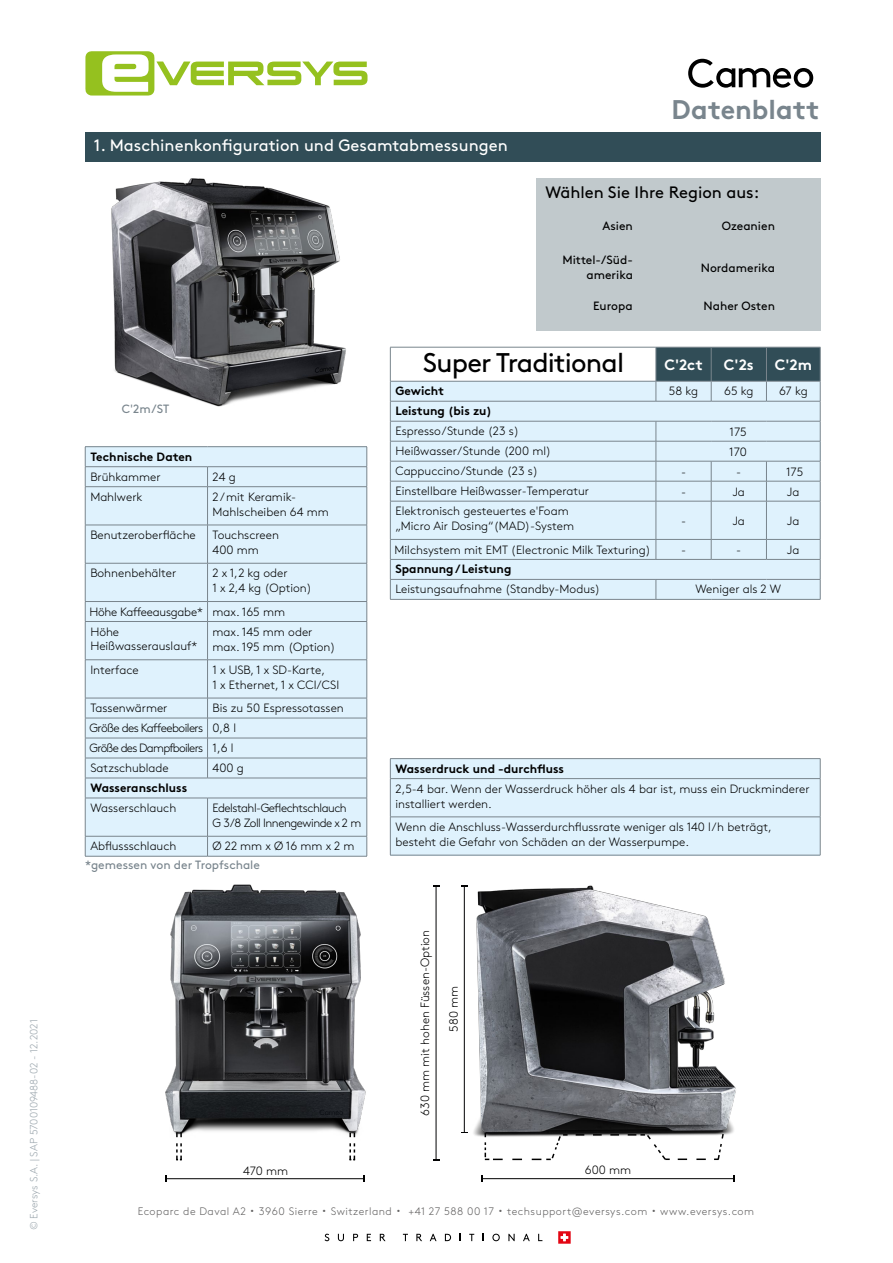
<style>
.page{position:relative;width:893px;height:1263px;background:#fff}
.page>*{position:absolute;margin:0;border:0;box-sizing:border-box;transform-origin:0 0}
.t1{font:27px "Brown Pro";letter-spacing:-.03em;color:#000}
.t2{font:700 27px "Brown Pro";color:#79858d}
.t3{font:16.5px "Brown Pro";color:#fff}
.t4{font:16.5px "Brown Pro";color:#000}
.t5{font:700 15px "Brown Pro";color:#fff}
.t6{font:300 12px/15px "Brown Pro";color:#000}
.t7{font:700 12px "Brown Pro";color:#000}
.t8{font:300 12px/20px "Brown Pro";letter-spacing:-.045em;color:#000}
.t9{font:12px/14.4px "Brown Pro";color:#000;text-align:right}
.t10{font:300 12px/15px "Brown Pro";letter-spacing:-.04em;color:#000}
.t11{font:12px "Brown Pro";color:#79858d}
.t12{font:300 10.8px "Brown Pro";letter-spacing:.045em;color:#646363}
.t13{font:300 10.5px "Brown Pro";letter-spacing:-.005em;color:#9ca7ae}
.s1{font-family:"Koz Go Pr 6 N";font-weight:400}
</style>
<div class="page">
<svg style="left:85px;top:51px;width:282px;height:45px"></svg>
<svg style="left:325px;top:1234px;width:4px;height:7px"></svg>
<svg style="left:338px;top:1234px;width:6px;height:7px"></svg>
<svg style="left:353px;top:1234px;width:5px;height:7px"></svg>
<svg style="left:367px;top:1234px;width:4px;height:7px"></svg>
<svg style="left:380px;top:1234px;width:6px;height:7px"></svg>
<svg style="left:403px;top:1234px;width:5px;height:7px"></svg>
<svg style="left:416px;top:1234px;width:6px;height:7px"></svg>
<svg style="left:430px;top:1234px;width:7px;height:7px"></svg>
<svg style="left:445px;top:1234px;width:6px;height:7px"></svg>
<svg style="left:469px;top:1234px;width:5px;height:7px"></svg>
<svg style="left:492px;top:1234px;width:8px;height:7px"></svg>
<svg style="left:508px;top:1234px;width:7px;height:7px"></svg>
<svg style="left:523px;top:1234px;width:7px;height:7px"></svg>
<svg style="left:538px;top:1234px;width:4px;height:7px"></svg>
<svg style="left:558px;top:1231px;width:13px;height:13px"></svg>
<svg style="left:688px;top:59px;width:125px;height:29px"></svg>
<div style="left:85px;top:132px;width:736px;height:30px;background:#314d57"></div>
<img style="left:111px;top:178px;width:235px;height:229px">
<hr style="left:85px;top:446px;width:123px;height:1px;background:#79858d">
<hr style="left:208px;top:446px;width:159px;height:1px;background:#79858d">
<svg style="left:85px;top:447px;width:283px;height:409px;background:#daedf8"></svg>
<hr style="left:85px;top:856px;width:123px;height:1px;background:#79858d">
<hr style="left:208px;top:856px;width:159px;height:1px;background:#79858d">
<div style="left:536px;top:178px;width:285px;height:153px;background:#c1c9cc"></div>
<svg style="left:390px;top:347px;width:431px;height:252px;background:#d4e5ef"></svg>
<hr style="left:390px;top:599px;width:266px;height:1px;background:#79858d">
<hr style="left:656px;top:599px;width:55px;height:1px;background:#79858d">
<hr style="left:711px;top:599px;width:55px;height:1px;background:#79858d">
<hr style="left:766px;top:599px;width:54px;height:1px;background:#79858d">
<hr style="left:656px;top:347px;width:55px;height:1px;background:#79858d">
<hr style="left:656px;top:347px;width:1px;height:34px;background:#79858d">
<hr style="left:711px;top:347px;width:55px;height:1px;background:#79858d">
<hr style="left:711px;top:347px;width:1px;height:34px;background:#79858d">
<hr style="left:766px;top:347px;width:54px;height:1px;background:#79858d">
<hr style="left:766px;top:347px;width:1px;height:34px;background:#79858d">
<hr style="left:820px;top:347px;width:1px;height:34px;background:#79858d">
<div style="left:390px;top:759px;width:430px;height:20px;background:#dff2fd"></div>
<div style="left:390px;top:779px;width:430px;height:38px;background:#dff2fd"></div>
<div style="left:390px;top:817px;width:430px;height:38px;background:#dff2fd"></div>
<hr style="left:390px;top:758px;width:430px;height:1px;background:#79858d">
<svg style="left:390px;top:759px;width:1px;height:19px"></svg>
<svg style="left:820px;top:759px;width:1px;height:19px"></svg>
<hr style="left:390px;top:778px;width:430px;height:1px;background:#79858d">
<hr style="left:390px;top:779px;width:1px;height:38px;background:#79858d">
<hr style="left:820px;top:779px;width:1px;height:38px;background:#79858d">
<hr style="left:390px;top:817px;width:430px;height:1px;background:#79858d">
<hr style="left:390px;top:817px;width:1px;height:38px;background:#79858d">
<hr style="left:820px;top:817px;width:1px;height:38px;background:#79858d">
<hr style="left:390px;top:855px;width:430px;height:1px;background:#79858d">
<img style="left:165px;top:884px;width:201px;height:263px">
<img style="left:473px;top:885px;width:263px;height:275px">
<hr style="left:436px;top:886px;width:1px;height:274px;background:#020203">
<svg style="left:176px;top:1133px;width:6px;height:4px"></svg>
<svg style="left:176px;top:1143px;width:6px;height:17px"></svg>
<svg style="left:349px;top:1133px;width:6px;height:4px"></svg>
<svg style="left:349px;top:1143px;width:6px;height:17px"></svg>
<svg style="left:485px;top:1132px;width:240px;height:29px"></svg>
<hr style="left:464px;top:886px;width:1px;height:246px;background:#020203">
<hr style="left:482px;top:1178px;width:252px;height:1px;background:#000">
<hr style="left:166px;top:1178px;width:198px;height:1px;background:#000">
<p class="t13" style="left:26px;top:1230px;width:213px;rotate:-90deg">© Eversys S.A. | SAP 5700109488-02 - 12.2021</p>
<h2 class="t3" style="left:94px;top:132px;width:415px">1. Maschinenkonfiguration und Gesamtabmessungen</h2>
<h1 class="t2" style="left:671px;top:88px;width:150px">Datenblatt</h1>
<h2 class="t4" style="left:545px;top:179px;width:216px">Wählen Sie Ihre Region aus:</h2>
<p class="t9" style="left:603px;top:218px;width:32px">Asien</p>
<p class="t9" style="left:722px;top:218px;width:55px">Ozeanien</p>
<p class="t9" style="left:562px;top:252px;width:72px">Mittel-/Süd&shy;amerika</p>
<p class="t9" style="left:701px;top:259px;width:76px">Nordamerika</p>
<p class="t9" style="left:593px;top:297px;width:41px">Europa</p>
<p class="t9" style="left:703px;top:297px;width:73px">Naher Osten</p>
<p class="t11" style="left:122px;top:399px;width:49px">C'2m/ST</p>
<p class="t7" style="left:90px;top:447px;width:104px">Technische Daten</p>
<p class="t6" style="left:90px;top:468px;width:72px">Brühkammer</p>
<p class="t6" style="left:213px;top:468px;width:25px">24 g</p>
<p class="t6" style="left:90px;top:488px;width:54px">Mahlwerk</p>
<p class="t6" style="left:213px;top:488px;width:118px">2 / mit Keramik-<br>Mahlscheiben 64 mm</p>
<p class="t6" style="left:90px;top:526px;width:107px">Benutzeroberfläche</p>
<p class="t6" style="left:213px;top:526px;width:68px">Touchscreen<br>400 mm</p>
<p class="t6" style="left:90px;top:565px;width:88px">Bohnenbehälter</p>
<p class="t6" style="left:213px;top:565px;width:101px">2 x 1,2 kg oder<br>1 x 2,4 kg (Option)</p>
<p class="t6" style="left:89px;top:601px;width:197px;line-height:20px">Höhe Kaffeeausgabe* max. 165 mm<br>Höhe</p>
<p class="t6" style="left:90px;top:637px;width:109px">Heißwasserauslauf*</p>
<p class="t6" style="left:213px;top:623px;width:125px">max. 145 mm oder max. 195 mm (Option)</p>
<p class="t6" style="left:90px;top:661px;width:50px">Interface</p>
<p class="t6" style="left:213px;top:661px;width:128px">1 x USB, 1 x SD-Karte,<br>1 x Ethernet, 1 x CCI/CSI</p>
<p class="t6" style="left:90px;top:700px;width:79px">Tassenwärmer</p>
<p class="t8" style="left:89px;top:697px;width:256px;text-indent:123px">Bis zu 50 Espressotassen<br>Größe des Kaffeeboilers 0,8 l<br>Größe des Dampfboilers 1,6 l<br>Satzschublade</p>
<p class="t6" style="left:213px;top:760px;width:33px">400 g</p>
<p class="t7" style="left:90px;top:778px;width:98px">Wasseranschluss</p>
<p class="t6" style="left:90px;top:799px;width:87px">Wasserschlauch</p>
<p class="t10" style="left:213px;top:799px;width:150px">Edelstahl-Geflechtschlauch<br>G 3/8 Zoll Innengewinde x 2 m</p>
<p class="t6" style="left:90px;top:838px;width:88px">Abflussschlauch</p>
<p class="t6" style="left:213px;top:838px;width:143px">Ø 22 mm x Ø 16 mm x 2 m</p>
<p class="t11" style="left:85px;top:856px;width:176px">*gemessen von der Tropfschale</p>
<h1 class="t1" style="left:423px;top:342px;width:203px">Super Traditional</h1>
<p class="t5" style="left:664px;top:352px;width:40px">C'2ct</p>
<p class="t5" style="left:724px;top:352px;width:31px">C'2s</p>
<p class="t5" style="left:775px;top:352px;width:39px">C'2m</p>
<p class="t7" style="left:395px;top:381px;width:50px">Gewicht</p>
<p class="t6" style="left:669px;top:383px;width:31px">58 kg</p>
<p class="t6" style="left:724px;top:383px;width:31px">65 kg</p>
<p class="t6" style="left:779px;top:383px;width:30px">67 kg</p>
<p class="t7" style="left:395px;top:401px;width:98px">Leistung (bis zu)</p>
<p class="t6" style="left:395px;top:423px;width:125px">Espresso/Stunde (23 s)</p>
<p class="t6" style="left:729px;top:423px;width:19px">175</p>
<p class="t6" style="left:395px;top:443px;width:157px">Heißwasser/Stunde (200 ml)</p>
<p class="t6" style="left:729px;top:443px;width:19px">170</p>
<p class="t6" style="left:395px;top:463px;width:144px">Cappuccino/Stunde (23 s)</p>
<p class="t6" style="left:681px;top:463px;width:7px">-</p>
<p class="t6" style="left:736px;top:463px;width:7px">-</p>
<p class="t6" style="left:786px;top:463px;width:19px">175</p>
<p class="t6" style="left:395px;top:483px;width:195px">Einstellbare Heißwasser-Temperatur</p>
<p class="t6" style="left:681px;top:483px;width:7px">-</p>
<p class="t6" style="left:733px;top:483px;width:14px">Ja</p>
<p class="t6" style="left:787px;top:483px;width:14px">Ja</p>
<p class="t6" style="left:395px;top:503px;width:180px">Elektronisch gesteuertes e'Foam „Micro Air Dosing“(MAD)-System</p>
<p class="t6" style="left:681px;top:512px;width:7px">-</p>
<p class="t6" style="left:733px;top:512px;width:14px">Ja</p>
<p class="t6" style="left:787px;top:512px;width:14px">Ja</p>
<p class="t6" style="left:395px;top:541px;width:258px">Milchsystem mit EMT (Electronic Milk Texturing)</p>
<p class="t6" style="left:681px;top:541px;width:7px">-</p>
<p class="t6" style="left:736px;top:541px;width:7px">-</p>
<p class="t6" style="left:787px;top:541px;width:14px">Ja</p>
<p class="t7" style="left:395px;top:559px;width:117px">Spannung / Leistung</p>
<p class="t6" style="left:395px;top:581px;width:206px">Leistungsaufnahme (Standby-Modus)</p>
<p class="t6" style="left:695px;top:581px;width:87px">Weniger als 2 W</p>
<p class="t7" style="left:395px;top:759px;width:170px">Wasserdruck und -durchfluss</p>
<p class="t6" style="left:395px;top:780px;width:416px">2,5-4 bar. Wenn der Wasserdruck höher als 4 bar ist, muss ein Druckminderer installiert werden.</p>
<p class="t6" style="left:395px;top:818px;width:378px">Wenn die Anschluss-Wasserdurchflussrate weniger als 140 l/h beträgt, besteht die Gefahr von Schäden an der Wasserpumpe.</p>
<p class="t6" style="left:417px;top:1116px;width:187px;rotate:-90deg">630 mm mit hohen Füssen-Option</p>
<p class="t6" style="left:445px;top:1032px;width:47px;rotate:-90deg">580 mm</p>
<p class="t6" style="left:243px;top:1162px;width:46px">470 mm</p>
<p class="t6" style="left:585px;top:1162px;width:48px">600 mm</p>
<p class="t12" style="left:138px;top:1203px;width:618px">Ecoparc de Daval A2 <span class="s1">・</span> 3960 Sierre <span class="s1">・</span> Switzerland <span class="s1">・</span> +41 27 588 00 17 <span class="s1">・</span> techsupport@eversys.com <span class="s1">・</span> www.eversys.com</p>
</div>
